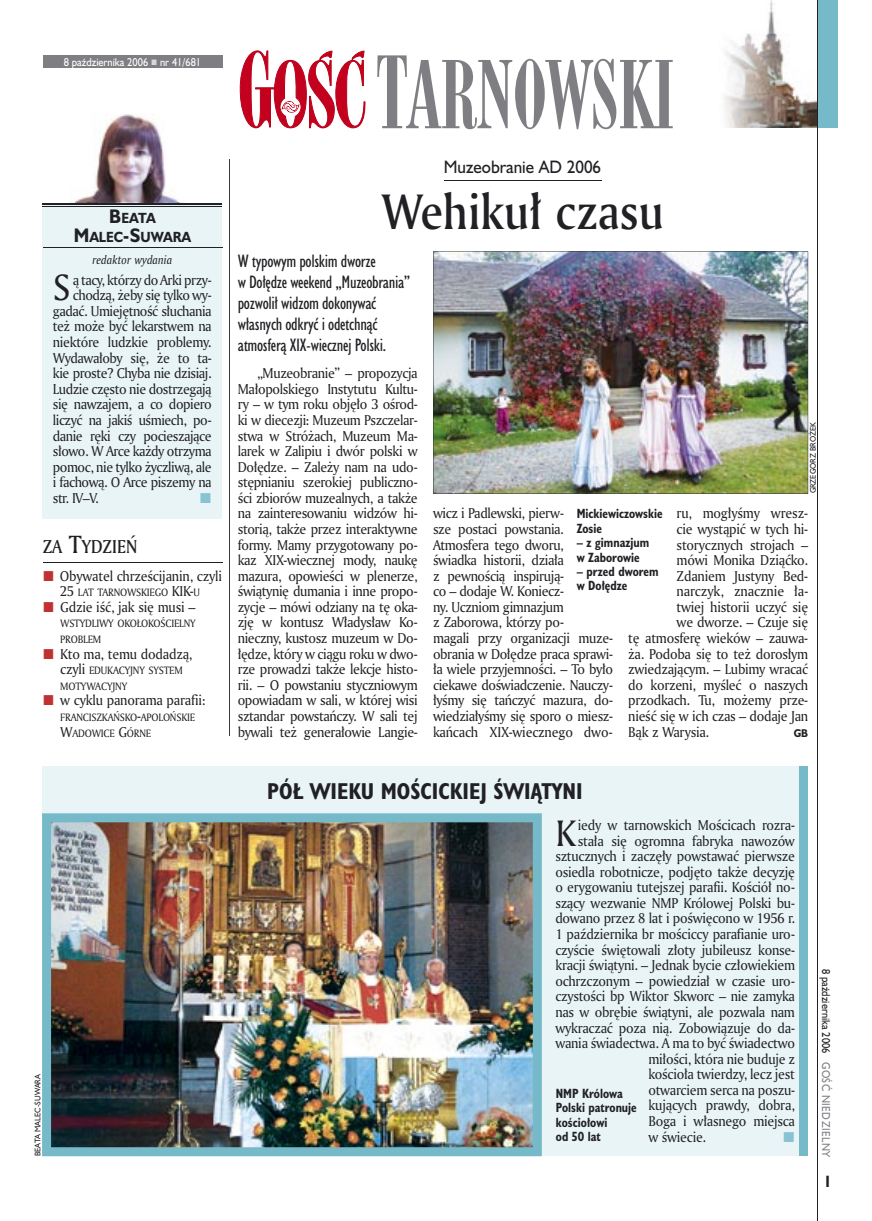
<style>
.page{position:relative;width:872px;height:1221px;background:#fff}
.page>*{position:absolute;margin:0;border:0;box-sizing:border-box;transform-origin:0 0}
.t1{font:90px "Modern 735 PL";color:#7f7e83;scale:.9 1}
.t2{font:48px "Amerigo Md PL";color:#212125;scale:.9 1}
.t3{font:35.55px "Amerigo PL";color:#212125;scale:.94 1}
.t4{font:700 21px "Humanst 521 Cn PL";color:#212125}
.t5{font:18px "Amerigo Md PL";color:#212125;scale:.9 1}
.t6{font:16.5px/21px "Humanst 521 Cn PL";letter-spacing:-.02em;color:#212125}
.t7{font:16.5px "Humanst 521 PL";color:#212125;scale:.94 1}
.t8{font:700 15px "Humanst 521 Cn PL";color:#212125;scale:.94 1}
.t9{font:13.8px/15.6px "Amerigo PL";letter-spacing:-.02em;color:#212125;text-align:justify;scale:.94 1}
.t10{font:700 13.5px/19.5px "Humanst 521 PL";color:#212125;text-align:center;scale:.9 1}
.t11{font:700 12.3px/14.4px "Humanst 521 Cn PL";color:#212125;scale:.94 1}
.t12{font:italic 11.7px "Amerigo PL";color:#212125;scale:.94 1}
.t13{font:10.5px "Humanst 521 PL";color:#fff;scale:.9 1}
.t14{font:10.5px "Humanst 521 PL";color:#212125;scale:.9 1}
.t15{font:10.5px "Humanst 521 PL";letter-spacing:.05em;color:#7f7e83;scale:.9 1}
.t16{font:10.35px/15.6px "Amerigo PL";letter-spacing:-.02em;color:#212125;scale:.94 1}
.t17{font:700 10.35px "Humanst 521 PL";color:#212125;scale:.9 1}
.t18{font:7.5px "Humanst 521 PL";color:#212125;scale:.94 1}
.s1{font-size:18px}
.s2{font-size:24px}
.s3{font-size:13.8px}
.s4{font-size:96px}
</style>
<div class="page">
<img style="left:723px;top:0;width:94px;height:127px">
<svg style="left:240px;top:50px;width:125px;height:78px"></svg>
<div style="left:43px;top:55px;width:179px;height:13px;background:#7f7e83"></div>
<div style="left:818px;top:0;width:19px;height:127px;background:#76baca"></div>
<hr style="left:817px;top:0;width:1px;height:1220px;background:#212125">
<div style="left:42px;top:203px;width:180px;height:315px;background:#e9f4f6"></div>
<div style="left:42px;top:766px;width:765px;height:389px;background:#e9f4f6"></div>
<img style="left:42px;top:813px;width:500px;height:343px">
<div style="left:799px;top:766px;width:8px;height:390px;background:#76baca"></div>
<hr style="left:43px;top:562px;width:179px;height:1px;background:#212125">
<hr style="left:230px;top:159px;width:1px;height:576px;background:#3b3a3d">
<hr style="left:444px;top:180px;width:157px;height:1px;background:#212125">
<img style="left:70px;top:114px;width:115px;height:89px">
<hr style="left:43px;top:203px;width:179px;height:2px;background:#212125">
<hr style="left:43px;top:206px;width:179px;height:1px;background:#212125">
<hr style="left:43px;top:247px;width:179px;height:1px;background:#212125">
<img style="left:433px;top:251px;width:375px;height:243px">
<p class="t13" style="left:64px;top:55px;width:154px">8 października 2006 nr 41/681</p>
<p class="t10" style="left:74px;top:207px;width:132px"><span class="s1">B</span>EATA<br><span class="s1">M</span>ALEC<span class="s1">-S</span>UWARA</p>
<p class="t12" style="left:93px;top:251px;width:86px">redaktor wydania</p>
<h3 class="t3" style="left:53px;top:264px;width:20px">S</h3>
<p class="t9" style="left:73px;top:271px;width:149px">ą tacy, którzy do Arki przy-</p>
<p class="t9" style="left:73px;top:287px;width:149px">chodzą, żeby się tylko wy-</p>
<p class="t9" style="left:53px;top:303px;width:170px">gadać. Umiejętność słuchania</p>
<p class="t9" style="left:53px;top:318px;width:170px">też może być lekarstwem na</p>
<p class="t9" style="left:53px;top:334px;width:170px">niektóre ludzkie problemy.</p>
<p class="t9" style="left:53px;top:349px;width:170px">Wydawałoby się, że to ta-</p>
<p class="t9" style="left:53px;top:365px;width:170px">kie proste? Chyba nie dzisiaj.</p>
<p class="t9" style="left:53px;top:380px;width:170px">Ludzie często nie dostrzegają</p>
<p class="t9" style="left:53px;top:396px;width:170px">się nawzajem, a co dopiero</p>
<p class="t9" style="left:53px;top:412px;width:170px">liczyć na jakiś uśmiech, po-</p>
<p class="t9" style="left:53px;top:427px;width:170px">danie ręki czy pocieszające</p>
<p class="t9" style="left:53px;top:443px;width:170px">słowo. W Arce każdy otrzyma</p>
<p class="t9" style="left:53px;top:458px;width:170px">pomoc, nie tylko życzliwą, ale</p>
<p class="t9" style="left:53px;top:474px;width:170px">i fachową. O Arce piszemy na</p>
<p class="t9" style="left:53px;top:489px;width:50px">str. IV–V.</p>
<h3 class="t5" style="left:43px;top:534px;width:107px">ZA <span class="s2">T</span>YDZIEŃ</h3>
<p class="t9" style="left:60px;top:567px;width:174px">Obywatel chrześcijanin, czyli</p>
<p class="t16" style="left:60px;top:584px;width:151px"><span class="s3">25</span> LAT TARNOWSKIEGO <span class="s3">KIK-</span>U</p>
<p class="t9" style="left:60px;top:598px;width:145px">Gdzie iść, jak się musi –</p>
<p class="t16" style="left:60px;top:615px;width:146px">WSTYDLIWY OKOŁOKOŚCIELNY<br>PROBLEM</p>
<p class="t9" style="left:60px;top:645px;width:142px">Kto ma, temu dodadzą,</p>
<p class="t16" style="left:60px;top:662px;width:132px"><span class="s3">czyli</span> EDUKACYJNY SYSTEM<br>MOTYWACYJNY</p>
<p class="t9" style="left:60px;top:692px;width:156px">w cyklu panorama parafii:</p>
<p class="t16" style="left:60px;top:709px;width:145px">FRANCISZKAŃSKO<span class="s3">-</span>APOLOŃSKIE<br><span class="s3">W</span>ADOWICE <span class="s3">G</span>ÓRNE</p>
<p class="t18" style="left:33px;top:1156px;width:89px;rotate:-90deg">BEATA MALEC-SUWARA</p>
<h1 class="t1" style="left:376px;top:40px;width:333px"><span class="s4">T</span>ARNOWSKI</h1>
<p class="t7" style="left:444px;top:156px;width:169px">Muzeobranie AD 2006</p>
<h2 class="t2" style="left:381px;top:180px;width:315px">Wehikuł czasu</h2>
<p class="t6" style="left:238px;top:250px;width:174px">W typowym polskim dworze<br>w Dołędze weekend „Muzeobrania” pozwolił widzom dokonywać własnych odkryć i odetchnąć atmosferą XIX-wiecznej Polski.</p>
<p class="t9" style="left:238px;top:365px;width:193px;text-indent:20px">„Muzeobranie” – propozycja Małopolskiego Instytutu Kultu&shy;ry – w tym roku objęło 3 ośrod&shy;ki w diecezji: Muzeum Pszczelar&shy;stwa w Stróżach, Muzeum Ma&shy;larek w Zalipiu i dwór polski w Dołędze. – Zależy nam na udo&shy;stępnianiu szerokiej publiczno&shy;ści zbiorów muzealnych, a także na zainteresowaniu widzów hi&shy;storią, także przez interaktywne formy. Mamy przygotowany po&shy;kaz XIX-wiecznej mody, naukę mazura, opowieści w plenerze, świątynię dumania i inne propo&shy;zycje – mówi odziany na tę oka&shy;zję w kontusz Władysław Ko&shy;nieczny, kustosz muzeum w Do&shy;łędze, który w ciągu roku w dwo&shy;rze prowadzi także lekcje histo&shy;rii. – O powstaniu styczniowym opowiadam w sali, w której wisi sztandar powstańczy. W sali tej bywali też generałowie Langie-</p>
<p class="t18" style="left:808px;top:493px;width:77px;rotate:-90deg">GRZEGORZ BROŻEK</p>
<p class="t9" style="left:433px;top:505px;width:193px;text-align:left">wicz i Padlewski, pierw-<br>sze postaci powstania.<br>Atmosfera tego dworu,<br>świadka historii, działa<br>z pewnością inspirują-<br>co – dodaje W. Koniecz-<br>ny. Uczniom gimnazjum<br>z Zaborowa, którzy po-<br>magali przy organizacji muze&shy;obrania w Dołędze praca sprawi&shy;ła wiele przyjemności. – To było ciekawe doświadczenie. Nauczy&shy;łyśmy się tańczyć mazura, do&shy;wiedziałyśmy się sporo o miesz&shy;kańcach XIX-wiecznego dwo-</p>
<p class="t9" style="left:676px;top:505px;width:141px">ru, mogłyśmy wresz-</p>
<p class="t11" style="left:576px;top:506px;width:93px">Mickiewiczowskie<br>Zosie</p>
<p class="t11" style="left:576px;top:535px;width:79px">– z gimnazjum w Zaborowie</p>
<p class="t11" style="left:576px;top:564px;width:89px">– przed dworem w Dołędze</p>
<p class="t9" style="left:676px;top:521px;width:141px">cie wystąpić w tych hi-</p>
<p class="t9" style="left:676px;top:536px;width:141px">storycznych strojach –</p>
<p class="t9" style="left:676px;top:552px;width:141px">mówi Monika Dziąćko.</p>
<p class="t9" style="left:676px;top:567px;width:141px">Zdaniem Justyny Bed-</p>
<p class="t9" style="left:676px;top:583px;width:141px">narczyk, znacznie ła-</p>
<p class="t9" style="left:676px;top:598px;width:141px">twiej historii uczyć się</p>
<p class="t9" style="left:676px;top:614px;width:141px">we dworze. – Czuje się</p>
<p class="t9" style="left:628px;top:630px;width:193px">tę atmosferę wieków – zauwa-</p>
<p class="t9" style="left:628px;top:645px;width:193px">ża. Podoba się to też dorosłym</p>
<p class="t9" style="left:628px;top:661px;width:193px">zwiedzającym. – Lubimy wracać</p>
<p class="t9" style="left:628px;top:676px;width:193px">do korzeni, myśleć o naszych</p>
<p class="t9" style="left:628px;top:692px;width:193px">przodkach. Tu, możemy prze-</p>
<p class="t9" style="left:628px;top:707px;width:193px">nieść się w ich czas – dodaje Jan</p>
<p class="t9" style="left:628px;top:723px;width:88px">Bąk z Warysia.</p>
<p class="t17" style="left:793px;top:725px;width:18px">GB</p>
<h3 class="t4" style="left:267px;top:777px;width:317px">PÓŁ WIEKU MOŚCICKIEJ ŚWIĄTYNI</h3>
<h3 class="t3" style="left:555px;top:809px;width:23px">K</h3>
<p class="t9" style="left:578px;top:816px;width:232px">iedy w tarnowskich Mościcach rozra-</p>
<p class="t9" style="left:578px;top:832px;width:232px">stała się ogromna fabryka nawozów</p>
<p class="t9" style="left:555px;top:848px;width:256px">sztucznych i zaczęły powstawać pierwsze</p>
<p class="t9" style="left:555px;top:863px;width:256px">osiedla robotnicze, podjęto także decyzję</p>
<p class="t9" style="left:555px;top:879px;width:256px">o erygowaniu tutejszej parafii. Kościół no-</p>
<p class="t9" style="left:555px;top:894px;width:256px">szący wezwanie NMP Królowej Polski bu-</p>
<p class="t9" style="left:555px;top:910px;width:256px">dowano przez 8 lat i poświęcono w 1956 r.</p>
<p class="t9" style="left:555px;top:925px;width:256px">1 października br mościccy parafianie uro-</p>
<p class="t9" style="left:555px;top:941px;width:256px">czyście świętowali złoty jubileusz konse-</p>
<p class="t9" style="left:555px;top:957px;width:256px">kracji świątyni. – Jednak bycie człowiekiem</p>
<p class="t9" style="left:555px;top:972px;width:256px">ochrzczonym – powiedział w czasie uro-</p>
<p class="t9" style="left:555px;top:988px;width:256px">czystości bp Wiktor Skworc – nie zamyka</p>
<p class="t9" style="left:555px;top:1003px;width:256px">nas w obrębie świątyni, ale pozwala nam</p>
<p class="t9" style="left:555px;top:1019px;width:256px">wykraczać poza nią. Zobowiązuje do da-</p>
<p class="t9" style="left:555px;top:1034px;width:256px">wania świadectwa. A ma to być świadectwo</p>
<p class="t9" style="left:648px;top:1050px;width:157px">miłości, która nie buduje z</p>
<p class="t9" style="left:648px;top:1066px;width:157px">kościoła twierdzy, lecz jest</p>
<p class="t9" style="left:648px;top:1081px;width:157px">otwarciem serca na poszu-</p>
<p class="t9" style="left:648px;top:1097px;width:157px">kujących prawdy, dobra,</p>
<p class="t9" style="left:648px;top:1112px;width:157px">Boga i własnego miejsca</p>
<p class="t9" style="left:648px;top:1128px;width:63px">w świecie.</p>
<p class="t11" style="left:556px;top:1085px;width:88px">NMP Królowa<br>Polski patronuje kościołowi<br>od 50 lat</p>
<p class="t14" style="left:833px;top:968px;width:95px;rotate:90deg">8 października 2006</p>
<p class="t15" style="left:833px;top:1061px;width:108px;rotate:90deg">GOŚĆ NIEDZIELNY</p>
<p class="t8" style="left:825px;top:1170px;width:6px">I</p>
</div>
